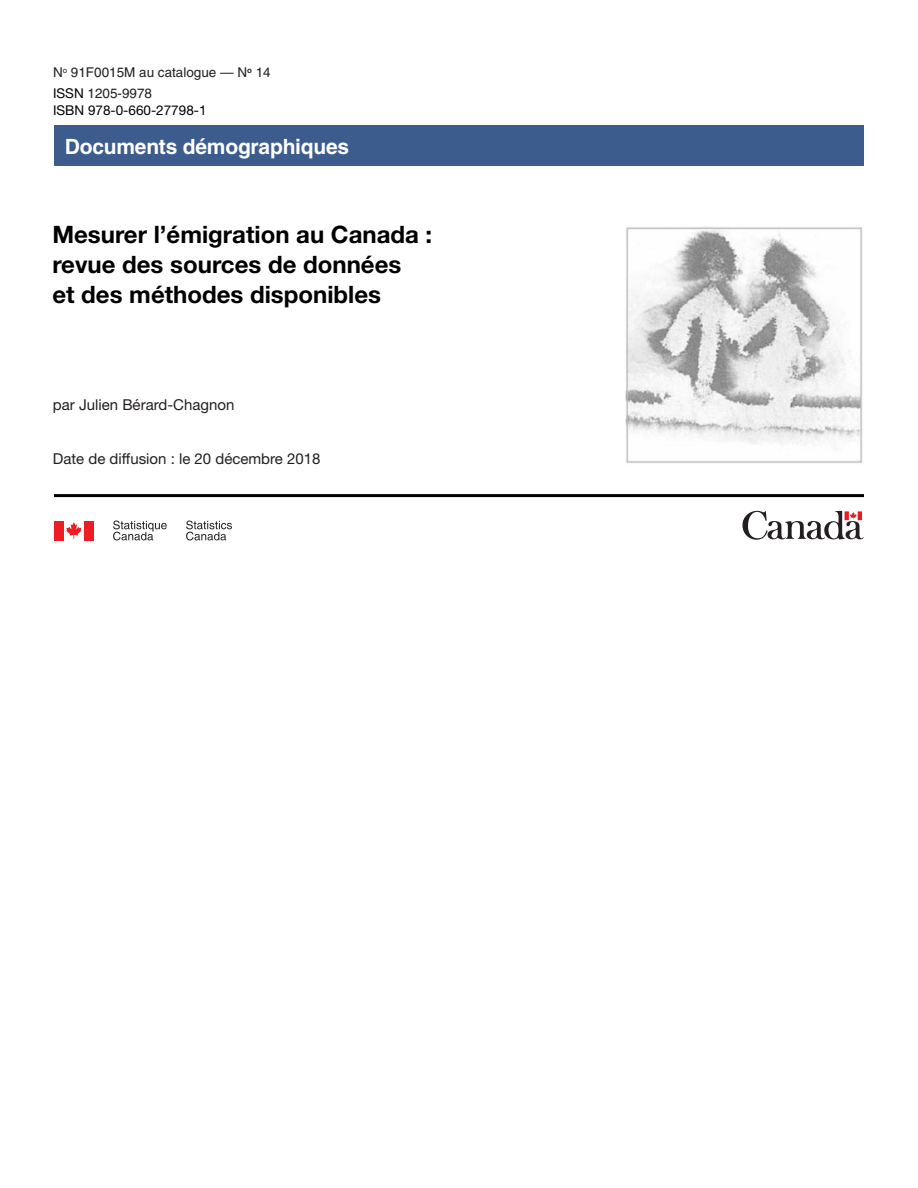
<style>
.page{position:relative;width:918px;height:1188px;background:#fff}
.page>*{position:absolute;margin:0;border:0;box-sizing:border-box;transform-origin:0 0}
.t1{font:700 24px/30px "Helvetica Neue LT Std";color:#000}
.t2{font:700 21px "Helvetica";letter-spacing:-.01em;color:#fff}
.t3{font:15px "Helvetica Neue LT Std";color:#231f20}
.t4{font:13.5px/21px "Helvetica";color:#231f20}
.t5{font:13.5px "Helvetica Neue LT Std";color:#000}
.s1{font-family:"Helvetica Neue LT Std";color:#000}
</style>
<div class="page">
<svg style="left:742px;top:511px;width:122px;height:29px"></svg>
<hr style="left:54px;top:494px;width:810px;height:3px;background:#000">
<svg style="left:66px;top:522px;width:16px;height:17px"></svg>
<div style="left:54px;top:521px;width:10px;height:19px;background:#ee1d23"></div>
<div style="left:84px;top:521px;width:10px;height:19px;background:#ee1d23"></div>
<svg style="left:113px;top:521px;width:54px;height:19px"></svg>
<svg style="left:186px;top:521px;width:46px;height:19px"></svg>
<img style="left:625px;top:226px;width:238px;height:237px">
<div style="left:54px;top:125px;width:810px;height:40px;background:#3c5c8d"></div>
<p class="t4" style="left:53px;top:62px;width:219px">N<sup>o</sup> 91F0015M au catalogue — N<sup>o</sup> 14<br><span class="s1">ISSN</span> 1205-9978</p>
<p class="t5" style="left:53px;top:102px;width:155px">ISBN 978-0-660-27798-1</p>
<p class="t2" style="left:65px;top:133px;width:286px">Documents démographiques</p>
<p class="t1" style="left:52px;top:219px;width:381px">Mesurer l’émigration au Canada : revue des sources de données<br>et des méthodes disponibles</p>
<p class="t3" style="left:53px;top:395px;width:183px">par Julien Bérard-Chagnon</p>
<p class="t3" style="left:53px;top:449px;width:269px">Date de diffusion : le 20 décembre 2018</p>
</div>
